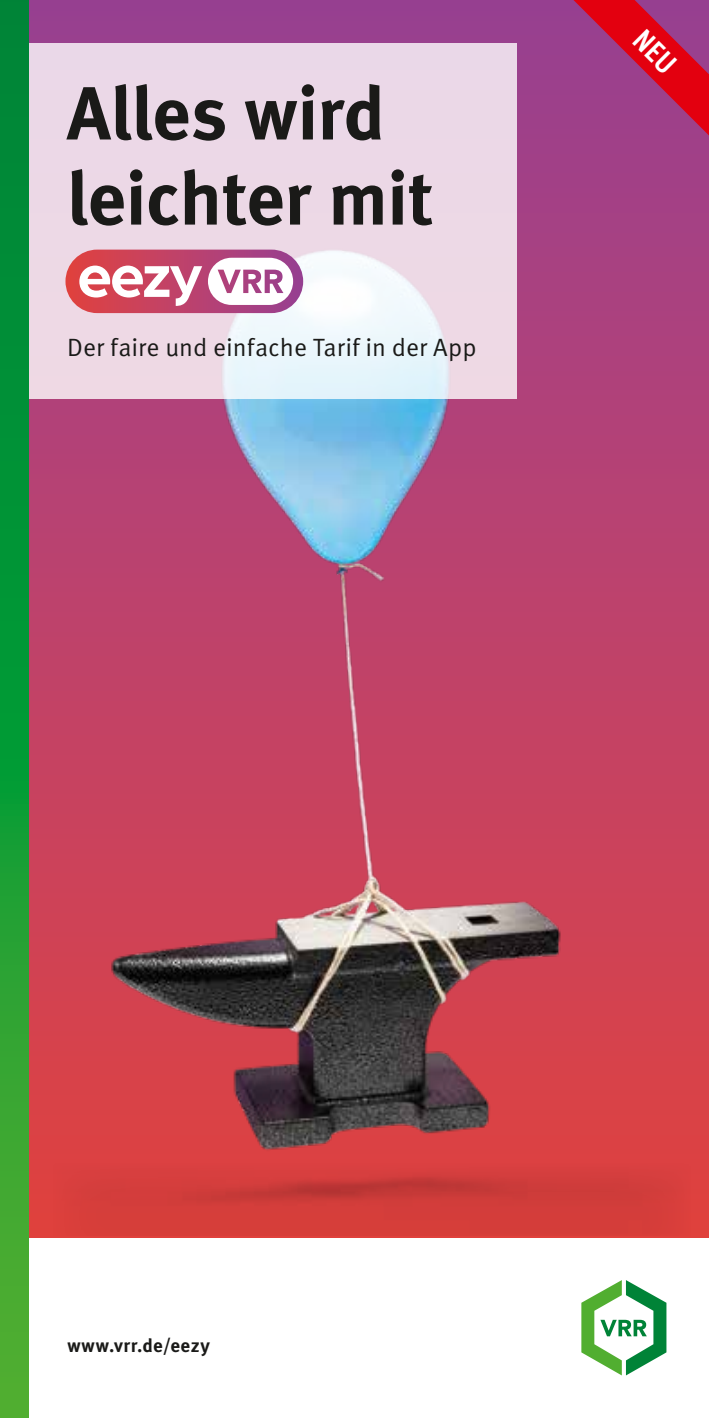
<style>
.page{position:relative;width:709px;height:1418px;background:#fff}
.page>*{position:absolute;margin:0;border:0;box-sizing:border-box;transform-origin:0 0}
.t1{font:700 75px/85px "Meta Pro";letter-spacing:-.015em;color:#1a1a18}
.t2{font:700 61.5px "Arboria";color:#fff}
.t3{font:25px "Meta Pro";color:#1a1a18}
.t4{font:700 18.75px "Meta Pro";letter-spacing:.035em;color:#1a1a18}
</style>
<div class="page">
<div style="left:0;top:0;width:709px;height:1237px;background:linear-gradient(to bottom,#994294,#e0433f)"></div>
<img style="left:28px;top:183px;width:625px;height:980px">
<img style="left:53px;top:1163px;width:638px;height:72px">
<svg style="left:28px;top:43px;width:488px;height:355px;background:#ebdde9"></svg>
<svg style="left:0;top:0;width:28px;height:1417px;background:#179934"></svg>
<div style="left:65px;top:249px;width:238px;height:64px;background:linear-gradient(to right,#e14341,#9a4596);border-radius:32px"></div>
<svg style="left:208px;top:258px;width:85px;height:47px"></svg>
<svg style="left:581px;top:1280px;width:85px;height:95px"></svg>
<svg style="left:573px;top:0;width:136px;height:135px;background:#b32960"></svg>
<h1 class="t1" style="left:67px;top:66px;width:368px">Alles wird leichter mit</h1>
<h2 class="t2" style="left:77px;top:234px;width:127px">eezy</h2>
<p class="t3" style="left:67px;top:328px;width:411px">Der faire und einfache Tarif in der App</p>
<p class="t4" style="left:67px;top:1331px;width:144px">www.vrr.de/eezy</p>
</div>
